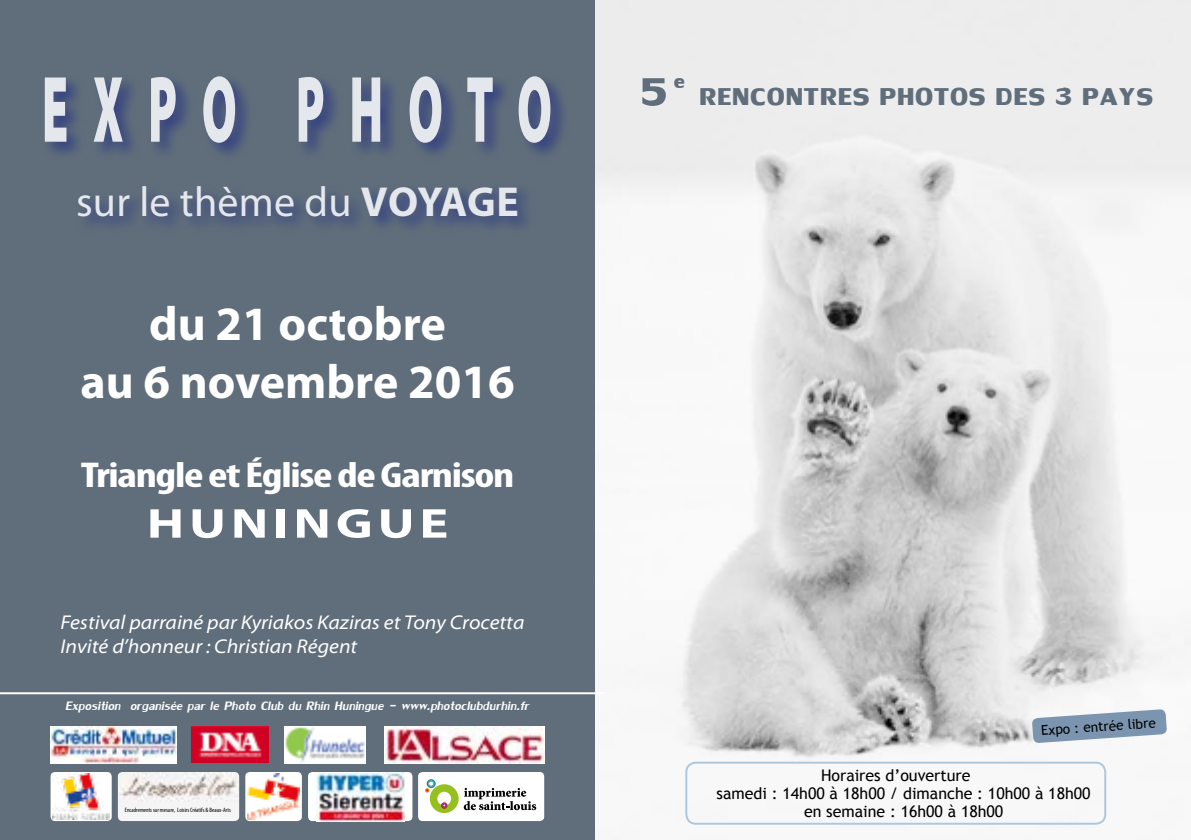
<style>
.page{position:relative;width:1191px;height:840px;background:#fff}
.page>*{position:absolute;margin:0;border:0;box-sizing:border-box;transform-origin:0 0}
.t1{font:58px "Lily UPC Bold";color:#606e7b}
.t2{font:700 48px/57.6px "Myriad Pro";color:#fff;text-align:center}
.t3{font:42px "Myriad Pro";letter-spacing:.005em;color:#e4e7ec}
.t4{font:700 42px "Myriad Pro";letter-spacing:.09em;color:#fff;scale:1.29 1}
.t5{font:700 condensed 36px "Myriad Pro";letter-spacing:-.03em;color:#fff;scale:1.29 1}
.t6{font:36px "Lily UPC Bold";letter-spacing:.025em;color:#606e7b}
.t7{font:italic semi-expanded 20px/24px "Myriad Pro";color:#fff}
.t8{font:18px "Lily UPC Italic";letter-spacing:.025em;color:#fff}
.t9{font:16px "Trebuchet MS";color:#000}
.t10{font:13.6px "Trebuchet MS";color:#000}
.t11{font:condensed 6.2px "Myriad Pro";color:#000}
.s1{font-weight:700}
</style>
<div class="page">
<div style="left:0;top:0;width:596px;height:839px;background:#606e7b"></div>
<svg style="left:51px;top:771px;width:61px;height:49px"></svg>
<img style="left:53px;top:773px;width:56px;height:45px">
<img style="left:51px;top:726px;width:125px;height:36px">
<div style="left:308px;top:771px;width:104px;height:49px;background:#fff;border-radius:4px"></div>
<img style="left:316px;top:771px;width:89px;height:49px">
<img style="left:284px;top:726px;width:81px;height:36px">
<img style="left:192px;top:726px;width:76px;height:36px">
<img style="left:385px;top:726px;width:159px;height:36px">
<div style="left:245px;top:771px;width:57px;height:49px;background:#fff;border-radius:4px"></div>
<img style="left:248px;top:773px;width:51px;height:45px">
<img style="left:118px;top:772px;width:121px;height:48px">
<div style="left:418px;top:771px;width:126px;height:49px;background:#fff;border-radius:4px"></div>
<svg style="left:425px;top:779px;width:111px;height:33px"></svg>
<img style="left:595px;top:0;width:596px;height:839px">
<div style="left:42px;top:74px;width:528px;height:88px;background:#283583;opacity:.75"></div>
<svg style="left:45px;top:76px;width:505px;height:67px"></svg>
<div style="left:76px;top:183px;width:462px;height:50px;background:#283583;opacity:.75"></div>
<svg style="left:1031px;top:708px;width:136px;height:34px"></svg>
<div style="left:685px;top:761px;width:421px;height:63px;border:2px solid #acc8de;border-radius:10px"></div>
<hr style="left:0;top:692px;width:604px;height:2px;background:#fff">
<h3 class="t3" style="left:76px;top:175px;width:444px">sur le thème du <span class="s1">VOYAGE</span></h3>
<h2 class="t2" style="left:80px;top:293px;width:436px">du 21 octobre<br>au 6 novembre 2016</h2>
<h3 class="t5" style="left:81px;top:452px;width:337px">Triangle et Église de Garnison</h3>
<h3 class="t4" style="left:147px;top:496px;width:235px">HUNINGUE</h3>
<p class="t7" style="left:61px;top:610px;width:465px">Festival parrainé par Kyriakos Kaziras et Tony Crocetta<br>Invité d’honneur : Christian Régent</p>
<p class="t8" style="left:66px;top:694px;width:465px">Exposition organisée par le Photo Club du Rhin Huningue - www.photoclubdurhin.fr</p>
<p class="t11" style="left:125px;top:805px;width:107px">Encadrements sur mesure, Loisirs Créatifs &amp; Beaux-Arts</p>
<h1 class="t1" style="left:640px;top:54px;width:46px">5<sup>e</sup></h1>
<h3 class="t6" style="left:699px;top:73px;width:455px">RENCONTRES PHOTOS DES 3 PAYS</h3>
<p class="t10" style="left:1040px;top:722px;width:116px;rotate:-4deg">Expo : entrée libre</p>
<p class="t9" style="left:821px;top:765px;width:151px">Horaires d’ouverture</p>
<p class="t9" style="left:716px;top:783px;width:375px">samedi : 14h00 à 18h00 / dimanche : 10h00 à 18h00</p>
<p class="t9" style="left:804px;top:801px;width:201px">en semaine : 16h00 à 18h00</p>
</div>
